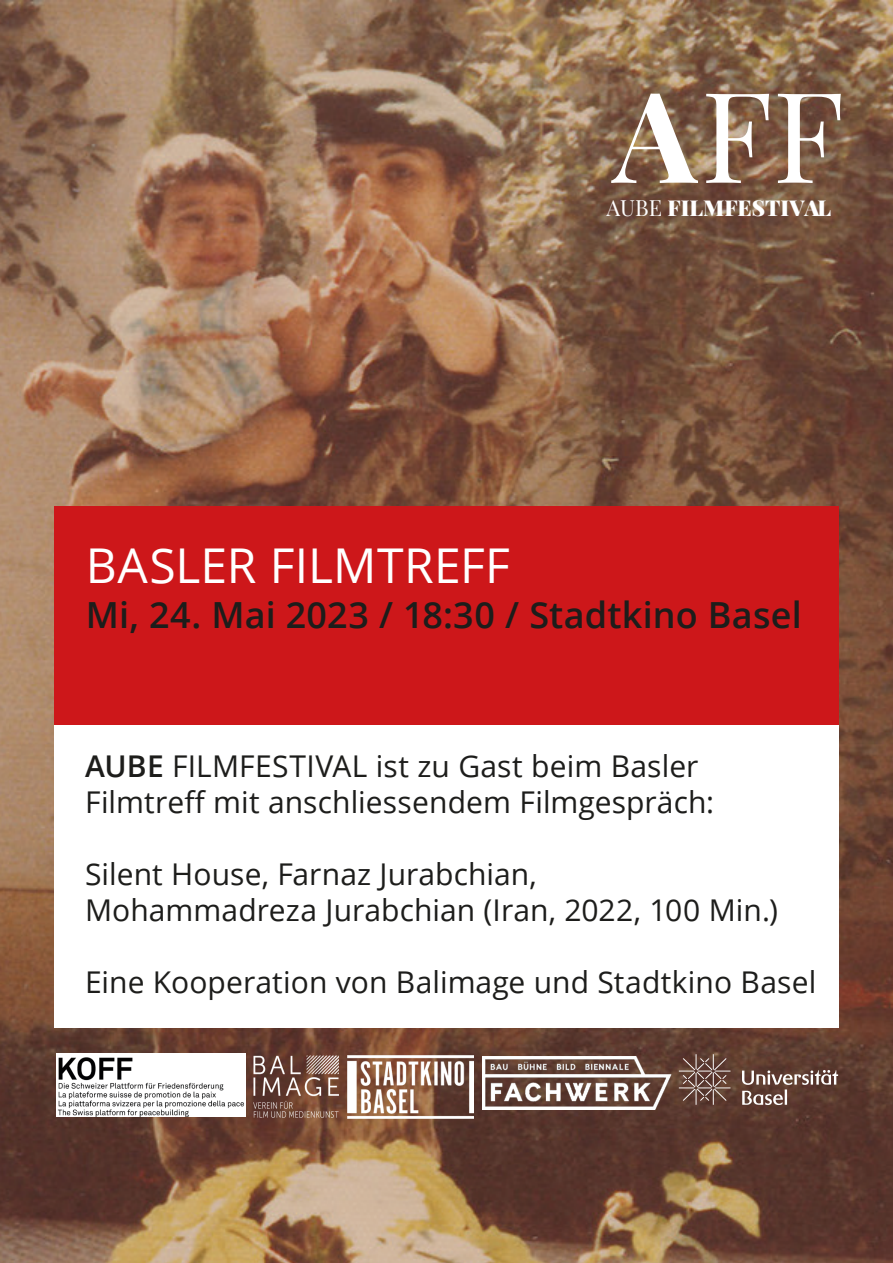
<style>
.page{position:relative;width:893px;height:1263px;background:#fff}
.page>*{position:absolute;margin:0;border:0;box-sizing:border-box;transform-origin:0 0}
.t1{font:48px "Open Sans";letter-spacing:.005em;color:#fff}
.t2{font:600 36px "Open Sans";letter-spacing:.005em;color:#1d1d1b}
.t3{font:30px/36px "Open Sans";letter-spacing:.005em;color:#1d1d1b}
.t4{font:900 21.9px "Playfair Display";color:#fff}
.s1{font-weight:400}
.s2{font-weight:600}
</style>
<div class="page">
<img style="left:0;top:0;width:893px;height:1263px">
<div style="left:54px;top:767px;width:785px;height:261px;background:#fff"></div>
<div style="left:54px;top:506px;width:785px;height:219px;background:#cd171a"></div>
<svg style="left:611px;top:94px;width:87px;height:89px"></svg>
<svg style="left:706px;top:94px;width:63px;height:89px"></svg>
<svg style="left:778px;top:94px;width:63px;height:89px"></svg>
<img style="left:57px;top:1054px;width:188px;height:63px">
<svg style="left:742px;top:1070px;width:96px;height:35px;background:#7f655d"></svg>
<svg style="left:679px;top:1054px;width:51px;height:51px;background:#73574d"></svg>
<img style="left:482px;top:1056px;width:189px;height:53px">
<img style="left:251px;top:1052px;width:110px;height:69px">
<div style="left:54px;top:725px;width:785px;height:257px;background:#fff"></div>
<img style="left:347px;top:1055px;width:127px;height:64px">
<p class="t4" style="left:606px;top:190px;width:226px"><span class="s1">AUBE</span> FILMFESTIVAL</p>
<p class="t1" style="left:86px;top:532px;width:426px">BASLER FILMTREFF</p>
<p class="t2" style="left:86px;top:590px;width:717px">Mi, 24. Mai 2023 / 18:30 / Stadtkino Basel</p>
<p class="t3" style="left:85px;top:747px;width:631px"><span class="s2">AUBE</span> FILMFESTIVAL ist zu Gast beim Basler<br>Filmtreff mit anschliessendem Filmgespräch:</p>
<p class="t3" style="left:85px;top:855px;width:695px">Silent House, Farnaz Jurabchian,<br>Mohammadreza Jurabchian (Iran, 2022, 100 Min.)</p>
<p class="t3" style="left:85px;top:963px;width:733px">Eine Kooperation von Balimage und Stadtkino Basel</p>
</div>
